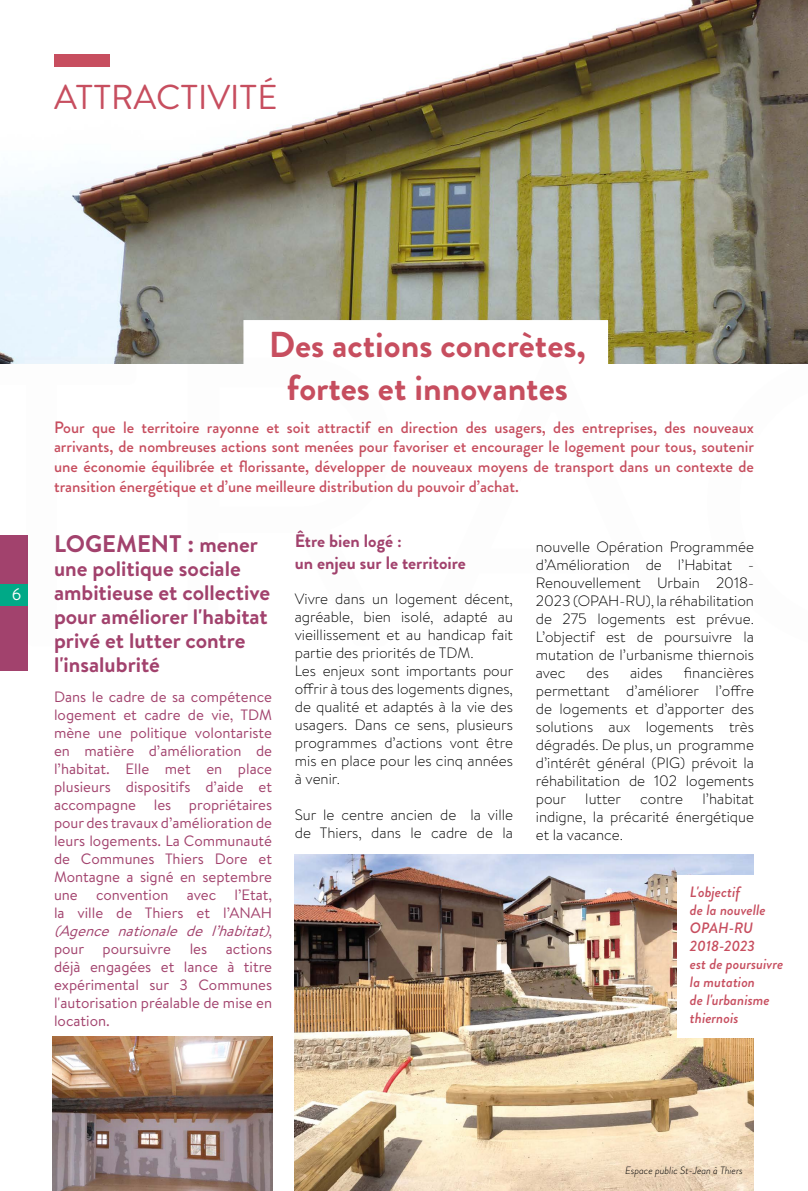
<style>
.page{position:relative;width:808px;height:1191px;background:#fff}
.page>*{position:absolute;margin:0;border:0;box-sizing:border-box;transform-origin:0 0}
.t1{font:700 36px/43.2px "Brandon Grotesque";color:#c74e5f;text-align:center}
.t2{font:34.5px "Brandon Text";color:#c74e5f}
.t3{font:700 24px "Brandon Text";color:#a2426d}
.t4{font:700 21px/24px "Brandon Text";color:#a2426d}
.t5{font:700 18px/21.6px "Brandon Grotesque";color:#a2426d}
.t6{font:500 16.5px/19.8px "Brandon Grotesque";color:#c74e5f;text-align:justify}
.t7{font:16.5px "Brandon Text";color:#fff}
.t8{font:300 15px/18px "Brandon Text";color:#000;text-align:justify}
.t9{font:15px/18px "Brandon Text";color:#a2426d}
.t10{font:italic 500 15px/18px "Brandon Grotesque";color:#c74e5f}
.t11{font:italic 300 10.5px "Brandon Grotesque";color:#000}
.s1{font-size:21px}
.s2{font-style:italic}
</style>
<div class="page">
<img style="left:0;top:0;width:808px;height:269px">
<div style="left:54px;top:54px;width:55px;height:13px;background:#c74e5f"></div>
<div style="left:0;top:536px;width:28px;height:135px;background:#a2426d"></div>
<svg style="left:0;top:269px;width:808px;height:316px"></svg>
<div style="left:0;top:585px;width:28px;height:21px;background:#00a987"></div>
<img style="left:52px;top:1036px;width:220px;height:155px">
<img style="left:295px;top:855px;width:459px;height:336px">
<div style="left:677px;top:875px;width:78px;height:162px;background:#fff"></div>
<h2 class="t2" style="left:54px;top:74px;width:225px">ATTRACTIVITÉ</h2>
<p class="t7" style="left:12px;top:583px;width:11px">6</p>
<h1 class="t1" style="left:269px;top:323px;width:318px">Des actions concrètes, fortes et innovantes</h1>
<p class="t6" style="left:54px;top:417px;width:701px">Pour que le territoire rayonne et soit attractif en direction des usagers, des entreprises, des nouveaux arrivants, de nombreuses actions sont menées pour favoriser et encourager le logement pour tous, soutenir une économie équilibrée et florissante, développer de nouveaux moyens de transport dans un contexte de transition énergétique et d’une meilleure distribution du pouvoir d’achat.</p>
<h3 class="t3" style="left:54px;top:526px;width:206px">LOGEMENT : <span class="s1">mener</span></h3>
<h3 class="t4" style="left:54px;top:556px;width:218px">une politique sociale ambitieuse et collective pour améliorer l'habitat privé et lutter contre l'insalubrité</h3>
<p class="t9" style="left:54px;top:687px;width:222px">Dans le cadre de sa compétence logement et cadre de vie, TDM mène une politique volontariste en matière d’amélioration de l’habitat. Elle met en place plusieurs dispositifs d’aide et accompagne les propriétaires pour des travaux d’amélioration de leurs logements. La Communauté de Communes Thiers Dore et<br>Montagne a signé en septembre une convention avec l’Etat, la ville de Thiers et l’ANAH <span class="s2">(Agence nationale de l’habitat)</span>, pour poursuivre les actions déjà engagées et lance à titre expérimental sur 3 Communes l'autorisation préalable de mise en location.</p>
<p class="t5" style="left:295px;top:531px;width:173px">Être bien logé :<br>un enjeu sur le territoire</p>
<p class="t8" style="left:295px;top:589px;width:220px;text-align:left">Vivre dans un logement décent, agréable, bien isolé, adapté au vieillissement et au handicap fait partie des priorités de TDM.<br>Les enjeux sont importants pour offrir à tous des logements dignes, de qualité et adaptés à la vie des usagers. Dans ce sens, plusieurs programmes d’actions vont être mis en place pour les cinq années à venir.</p>
<p class="t8" style="left:295px;top:805px;width:220px">Sur le centre ancien de la ville de Thiers, dans le cadre de la</p>
<p class="t8" style="left:536px;top:537px;width:220px">nouvelle Opération Programmée d’Amélioration de l’Habitat - Renouvellement Urbain 2018- 2023 (OPAH-RU), la réhabilitation de 275 logements est prévue.<br>L’objectif est de poursuivre la mutation de l’urbanisme thiernois avec</p>
<p class="t8" style="left:536px;top:663px;width:220px;text-indent:148px">financières permettant d’améliorer l’offre de logements et d’apporter des solutions aux logements très dégradés. De plus, un programme d’intérêt général (PIG) prévoit la réhabilitation de 102 logements pour</p>
<p class="t8" style="left:587px;top:663px;width:24px">des</p>
<p class="t8" style="left:630px;top:663px;width:34px">aides</p>
<p class="t8" style="left:536px;top:789px;width:220px;text-indent:167px">l’habitat indigne, la précarité énergétique et la vacance.</p>
<p class="t8" style="left:585px;top:789px;width:37px">lutter</p>
<p class="t8" style="left:640px;top:789px;width:44px">contre</p>
<p class="t10" style="left:690px;top:883px;width:95px">L'objectif<br>de la nouvelle<br>OPAH-RU<br>2018-2023<br>est de poursuivre la mutation<br>de l'urbanisme thiernois</p>
<p class="t11" style="left:625px;top:1163px;width:119px">Espace public St-Jean à Thiers</p>
</div>
